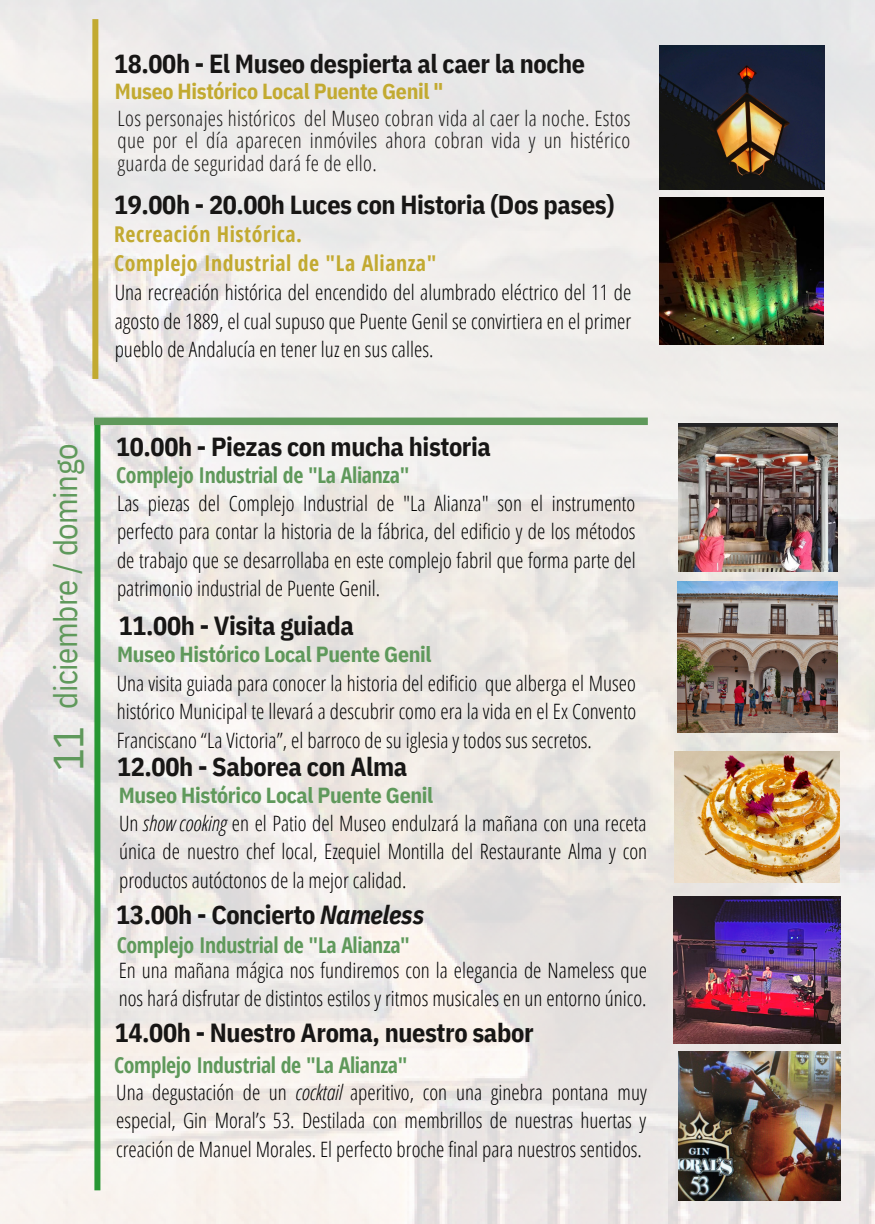
<style>
.page{position:relative;width:875px;height:1224px;background:#fff}
.page>*{position:absolute;margin:0;border:0;box-sizing:border-box;transform-origin:0 0}
.t1{font:32.6px "IBM Plex Sans Cond";letter-spacing:-.015em;color:#5f995b}
.t2{font:700 26.2px "IBM Plex Sans Cond";letter-spacing:-.015em;color:#171615}
.t3{font:700 21.8px "Open Sans Condensed";letter-spacing:-.015em;color:#5f995b}
.t4{font:700 21.8px "IBM Plex Sans Cond";letter-spacing:-.015em;color:#5f995b}
.t5{font:700 21.8px/28.4px "Open Sans Condensed";letter-spacing:.025em;color:#c2aa31}
.t6{font:700 21.8px "IBM Plex Sans Cond";letter-spacing:-.015em;color:#c2aa31}
.t7{font:300 21.2px/28.4px "Open Sans Condensed";color:#000;text-align:justify}
.t8{font:300 21.2px/22.4px "Open Sans Condensed";letter-spacing:.015em;color:#171615;text-align:justify}
.s1{font-size:42px}
.s2{font-style:italic}
</style>
<div class="page">
<img style="left:0;top:0;width:874px;height:1223px">
<div style="left:94px;top:421px;width:6px;height:769px;background:#279733"></div>
<div style="left:94px;top:418px;width:553px;height:7px;background:#5f995b"></div>
<img style="left:677px;top:423px;width:159px;height:149px">
<img style="left:659px;top:198px;width:164px;height:147px">
<img style="left:659px;top:46px;width:165px;height:144px">
<div style="left:92px;top:19px;width:6px;height:360px;background:#c2aa31"></div>
<img style="left:676px;top:581px;width:161px;height:151px">
<img style="left:673px;top:897px;width:167px;height:147px">
<img style="left:677px;top:1052px;width:162px;height:148px">
<img style="left:674px;top:752px;width:165px;height:130px">
<h1 class="t1" style="left:44px;top:771px;width:329px;rotate:-90deg"><span class="s1">11</span> diciembre / domingo</h1>
<p class="t2" style="left:114px;top:46px;width:472px">18.00h - El Museo despierta al caer la noche</p>
<p class="t6" style="left:115px;top:77px;width:330px">Museo Histórico Local Puente Genil "</p>
<p class="t8" style="left:118px;top:106px;width:514px">Los personajes históricos del Museo cobran vida al caer la noche. Estos que por el día aparecen inmóviles ahora cobran vida y un histérico guarda de seguridad dará fe de ello.</p>
<p class="t2" style="left:114px;top:187px;width:501px">19.00h - 20.00h Luces con Historia (Dos pases)</p>
<p class="t5" style="left:114px;top:220px;width:323px">Recreación Histórica.<br>Complejo Industrial de "La Alianza"</p>
<p class="t7" style="left:115px;top:278px;width:518px">Una recreación histórica del encendido del alumbrado eléctrico del 11 de agosto de 1889, el cual supuso que Puente Genil se convirtiera en el primer pueblo de Andalucía en tener luz en sus calles.</p>
<p class="t2" style="left:116px;top:429px;width:376px">10.00h - Piezas con mucha historia</p>
<p class="t3" style="left:116px;top:460px;width:295px">Complejo Industrial de "La Alianza"</p>
<p class="t7" style="left:117px;top:489px;width:520px">Las piezas del Complejo Industrial de "La Alianza" son el instrumento perfecto para contar la historia de la fábrica, del edificio y de los métodos de trabajo que se desarrollaba en este complejo fabril que forma parte del patrimonio industrial de Puente Genil.</p>
<p class="t2" style="left:119px;top:608px;width:237px">11.00h - Visita guiada</p>
<p class="t4" style="left:117px;top:640px;width:316px">Museo Histórico Local Puente Genil</p>
<p class="t7" style="left:117px;top:668px;width:521px">Una visita guiada para conocer la historia del edificio que alberga el Museo histórico Municipal te llevará a descubrir como era la vida en el Ex Convento Franciscano “La Victoria”, el barroco de su iglesia y todos sus secretos.</p>
<p class="t2" style="left:117px;top:750px;width:292px">12.00h - Saborea con Alma</p>
<p class="t4" style="left:119px;top:781px;width:316px">Museo Histórico Local Puente Genil</p>
<p class="t7" style="left:119px;top:808px;width:529px">Un <span class="s2">show cooking</span> en el Patio del Museo endulzará la mañana con una receta única de nuestro chef local, Ezequiel Montilla del Restaurante Alma y con productos autóctonos de la mejor calidad.</p>
<p class="t2" style="left:116px;top:897px;width:309px">13.00h - Concierto <span class="s2">Nameless</span></p>
<p class="t3" style="left:117px;top:929px;width:295px">Complejo Industrial de "La Alianza"</p>
<p class="t7" style="left:119px;top:955px;width:529px">En una mañana mágica nos fundiremos con la elegancia de Nameless que nos hará disfrutar de distintos estilos y ritmos musicales en un entorno único.</p>
<p class="t2" style="left:115px;top:1015px;width:420px">14.00h - Nuestro Aroma, nuestro sabor</p>
<p class="t3" style="left:114px;top:1050px;width:295px">Complejo Industrial de "La Alianza"</p>
<p class="t7" style="left:116px;top:1078px;width:532px">Una degustación de un <span class="s2">cocktail</span> aperitivo, con una ginebra pontana muy especial, Gin Moral’s 53. Destilada con membrillos de nuestras huertas y creación de Manuel Morales. El perfecto broche final para nuestros sentidos.</p>
</div>
